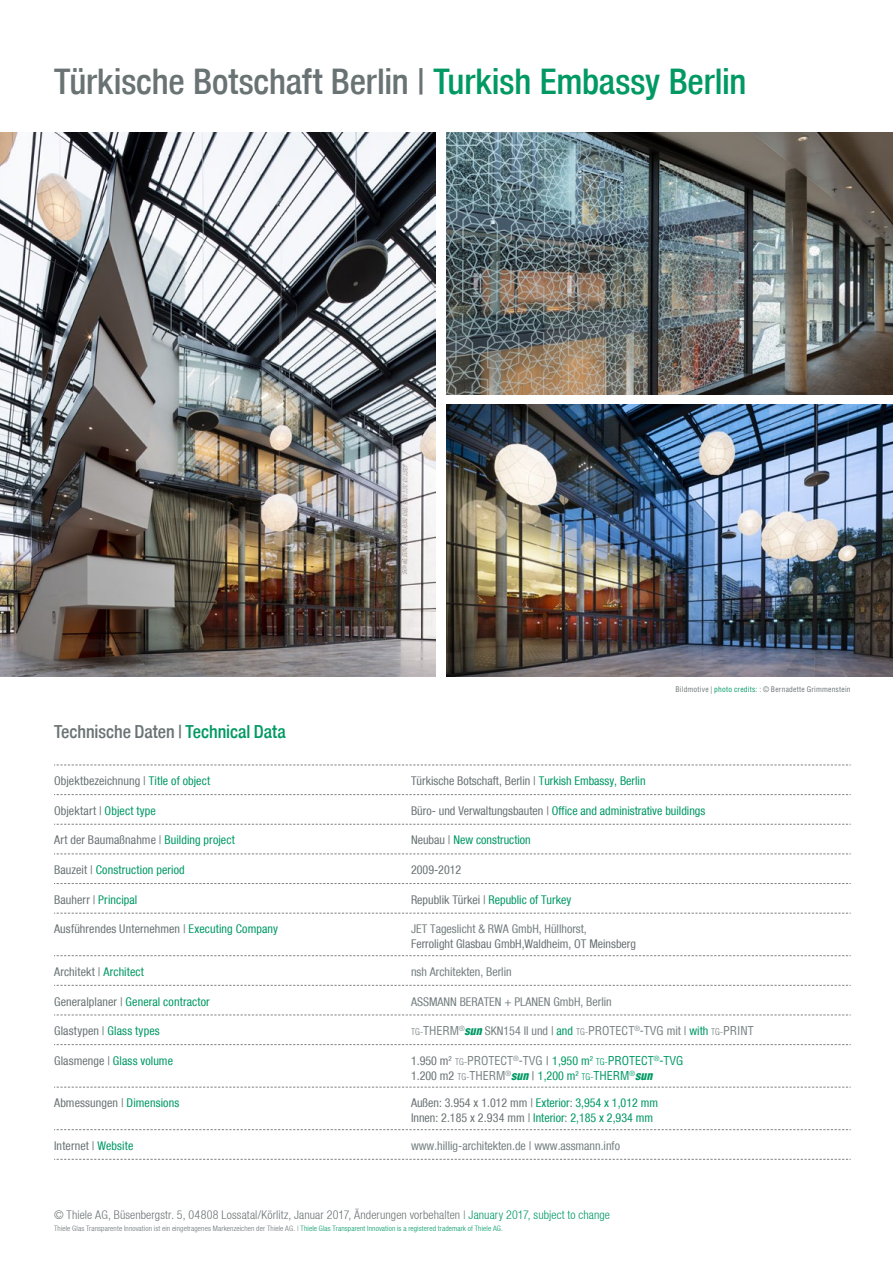
<style>
.page{position:relative;width:893px;height:1263px;background:#fff}
.page>*{position:absolute;margin:0;border:0;box-sizing:border-box;transform-origin:0 0}
.t1{font:500 condensed 35.25px "Helvetica Neue";letter-spacing:-.005em;color:#6a7374}
.t2{font:500 condensed 18px "Helvetica Neue";letter-spacing:-.005em;color:#6a7374}
.t3{font:condensed 12px/15px "Helvetica Neue";letter-spacing:.005em;color:#6a7374}
.t4{font:condensed 12px "Helvetica Neue";color:#009964}
.t5{font:condensed 12px "Helvetica Neue";color:#768081}
.t6{font:300 condensed 12px "Helvetica Neue";letter-spacing:.01em;color:#6a7374}
.t7{font:condensed 12px "Helvetica LT Std";color:#768081}
.t8{font:300 condensed 7.5px "Helvetica Neue";letter-spacing:.015em;color:#6a7374}
.t9{font:condensed 7.5px "Helvetica LT Std";letter-spacing:.03em;color:#6a7374}
.s1{color:#009964}
.s2{color:#6a7374}
.s3{font-weight:300;font-size:9px}
.s4{font-family:"Helve Con Bla Obl";font-stretch:normal;color:#009964}
.s5{font-family:"Helvetica Neue"}
.s6{font-family:"Helvetica Neue";color:#6a7374}
.s7{font-family:"Helvetica Neue";color:#009964}
.s8{font-stretch:normal;color:#6a7374}
.s9{font-weight:300;font-size:9px;color:#009964}
.s10{font-family:"Helvetica LT Std";font-weight:300;font-size:9px;color:#768081}
.s11{font-family:"Helvetica LT Std";color:#768081}
.s12{font-family:"Helvetica LT Std";font-stretch:normal}
.s13{font-family:"Helvetica LT Std";font-weight:300;font-size:9px;color:#009964}
.s14{font-family:"Helvetica LT Std";color:#009964}
</style>
<div class="page">
<img style="left:446px;top:404px;width:447px;height:272px">
<img style="left:446px;top:133px;width:447px;height:261px">
<img style="left:0;top:133px;width:436px;height:543px">
<svg style="left:54px;top:1087px;width:797px;height:1px"></svg>
<svg style="left:54px;top:1129px;width:797px;height:1px"></svg>
<svg style="left:54px;top:764px;width:797px;height:1px"></svg>
<svg style="left:54px;top:794px;width:797px;height:1px"></svg>
<svg style="left:54px;top:824px;width:797px;height:1px"></svg>
<svg style="left:54px;top:853px;width:797px;height:1px"></svg>
<svg style="left:54px;top:883px;width:797px;height:1px"></svg>
<svg style="left:54px;top:913px;width:797px;height:1px"></svg>
<svg style="left:54px;top:955px;width:797px;height:1px"></svg>
<svg style="left:54px;top:985px;width:797px;height:1px"></svg>
<svg style="left:54px;top:1014px;width:797px;height:1px"></svg>
<svg style="left:54px;top:1044px;width:797px;height:1px"></svg>
<svg style="left:54px;top:1159px;width:797px;height:1px"></svg>
<h1 class="t1" style="left:54px;top:61px;width:694px">Türkische Botschaft Berlin | <span class="s1">Turkish Embassy Berlin</span></h1>
<h2 class="t2" style="left:54px;top:721px;width:233px">Technische Daten | <span class="s1">Technical Data</span></h2>
<p class="t9" style="left:676px;top:685px;width:177px">Bildmotive | <span class="s1">photo credits:</span> : © Bernadette Grimmenstein</p>
<p class="t3" style="left:54px;top:773px;width:158px">Objektbezeichnung | <span class="s1">Title of object</span></p>
<p class="t3" style="left:411px;top:773px;width:236px">Türkische Botschaft, Berlin | <span class="s1">Turkish Embassy, Berlin</span></p>
<p class="t3" style="left:54px;top:803px;width:103px">Objektart | <span class="s1">Object type</span></p>
<p class="t4" style="left:411px;top:803px;width:296px"><span class="s2">Büro- und Verwaltungsbauten |</span> Office and administrative buildings</p>
<p class="t3" style="left:54px;top:833px;width:182px">Art der Baumaßnahme | <span class="s1">Building project</span></p>
<p class="t4" style="left:411px;top:833px;width:121px"><span class="s2">Neubau |</span> New construction</p>
<p class="t4" style="left:54px;top:863px;width:132px"><span class="s2">Bauzeit |</span> Construction period</p>
<p class="t3" style="left:411px;top:862px;width:52px">2009-2012</p>
<p class="t4" style="left:54px;top:892px;width:85px"><span class="s2">Bauherr |</span> Principal</p>
<p class="t4" style="left:411px;top:892px;width:162px"><span class="s2">Republik Türkei |</span> Republic of Turkey</p>
<p class="t3" style="left:54px;top:922px;width:225px">Ausführendes Unternehmen | <span class="s1">Executing Company</span></p>
<p class="t5" style="left:411px;top:922px;width:177px">JET Tageslicht &amp; RWA GmbH, Hüllhorst,</p>
<p class="t3" style="left:411px;top:937px;width:227px">Ferrolight Glasbau GmbH,Waldheim, OT Meinsberg</p>
<p class="t3" style="left:54px;top:964px;width:92px">Architekt | <span class="s1">Architect</span></p>
<p class="t5" style="left:411px;top:965px;width:102px">nsh Architekten, Berlin</p>
<p class="t4" style="left:54px;top:994px;width:157px"><span class="s2">Generalplaner |</span> General contractor</p>
<p class="t5" style="left:411px;top:994px;width:202px">ASSMANN BERATEN + PLANEN GmbH, Berlin</p>
<p class="t3" style="left:54px;top:1023px;width:107px">Glastypen | <span class="s1">Glass types</span></p>
<p class="t7" style="left:411px;top:1023px;width:344px"><span class="s3">TG-</span>THERM<sup>®</sup><span class="s4">sun</span> <span class="s5">SKN154 II und</span> <span class="s6">|</span> <span class="s7">and</span> <span class="s3">TG-</span>PROTECT<sup>®</sup>-TVG <span class="s5">mit</span> <span class="s6">|</span> <span class="s7">with</span> <span class="s3">TG-</span>PRINT</p>
<p class="t4" style="left:54px;top:1053px;width:120px"><span class="s2">Glasmenge |</span> Glass volume</p>
<p class="t7" style="left:411px;top:1053px;width:274px"><span class="s6">1.950 m</span><sup>2</sup> <span class="s3">TG-</span>PROTECT<sup>®</sup>-TVG <span class="s8">|</span> <span class="s7">1,950 m</span><sup>2</sup> <span class="s9">TG-</span><span class="s1">PROTECT</span><sup>®</sup><span class="s1">-TVG</span></p>
<p class="t3" style="left:411px;top:1068px;width:243px">1.200 m2 <span class="s10">TG-</span><span class="s11">THERM</span><sup>®</sup><span class="s4">sun</span> <span class="s12">|</span> <span class="s1">1,200 m</span><sup>2</sup> <span class="s13">TG-</span><span class="s14">THERM</span><sup>®</sup><span class="s4">sun</span></p>
<p class="t3" style="left:54px;top:1095px;width:127px">Abmessungen | <span class="s1">Dimensions</span></p>
<p class="t3" style="left:411px;top:1095px;width:249px">Außen: 3.954 x 1.012 mm | <span class="s1">Exterior</span>: <span class="s1">3,954 x 1,012 mm<br></span>Innen: 2.185 x 2.934 mm | <span class="s1">Interior</span>: <span class="s1">2,185 x 2,934 mm</span></p>
<p class="t3" style="left:54px;top:1138px;width:81px">Internet | <span class="s1">Website</span></p>
<p class="t5" style="left:411px;top:1138px;width:211px">www.hillig-architekten.de <span class="s2">|</span> www.assmann.info</p>
<p class="t6" style="left:54px;top:1208px;width:557px">© Thiele AG, Büsenbergstr. 5, 04808 Lossatal/Körlitz, Januar 2017, Änderungen vorbehalten | <span class="s1">January 2017, subject to change</span></p>
<p class="t8" style="left:54px;top:1224px;width:450px">Thiele Glas Transparente Innovation ist ein eingetragenes Markenzeichen der Thiele AG. | <span class="s1">Thiele Glas Transparent Innovation is a registered trademark of Thiele AG.</span></p>
</div>
